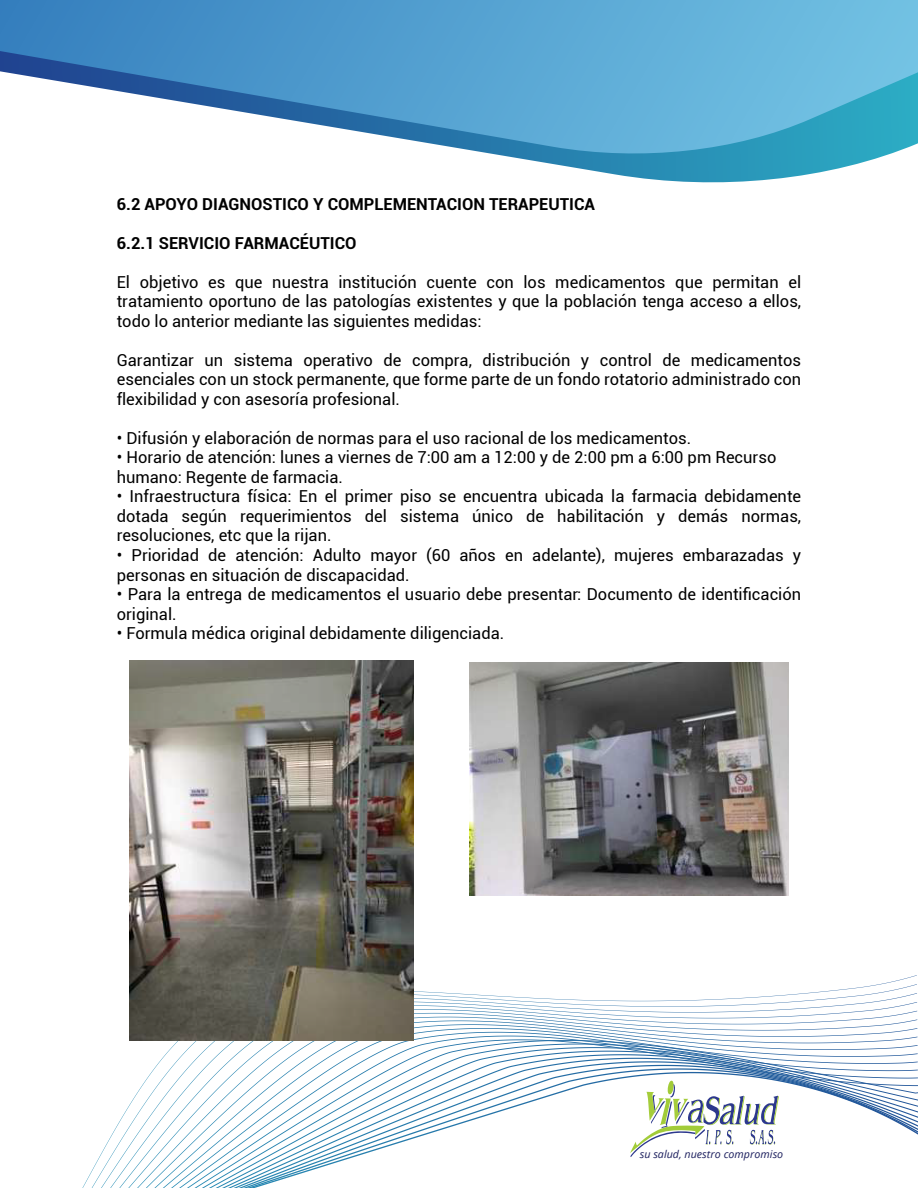
<style>
.page{position:relative;width:918px;height:1188px;background:#fff}
.page>*{position:absolute;margin:0;border:0;box-sizing:border-box;transform-origin:0 0}
.t1{font:16.5px/19.5px "Roboto";color:#000;text-align:justify}
.t2{font:700 16.5px "Roboto";color:#000}
.t3{font:italic 10.65px "Noto Sans";color:#262965}
</style>
<div class="page">
<svg style="left:541px;top:162px;width:323px;height:21px"></svg>
<svg style="left:0;top:0;width:918px;height:162px"></svg>
<svg style="left:82px;top:975px;width:834px;height:213px"></svg>
<svg style="left:597px;top:1057px;width:321px;height:100px"></svg>
<img style="left:469px;top:663px;width:319px;height:233px">
<img style="left:130px;top:661px;width:283px;height:379px">
<p class="t2" style="left:117px;top:192px;width:480px">6.2 APOYO DIAGNOSTICO Y COMPLEMENTACION TERAPEUTICA</p>
<p class="t2" style="left:117px;top:231px;width:241px">6.2.1 SERVICIO FARMACÉUTICO</p>
<p class="t1" style="left:117px;top:272px;width:686px">El objetivo es que nuestra institución cuente con los medicamentos que permitan el tratamiento oportuno de las patologías existentes y que la población tenga acceso a ellos, todo lo anterior mediante las siguientes medidas:</p>
<p class="t1" style="left:117px;top:350px;width:686px">Garantizar un sistema operativo de compra, distribución y control de medicamentos esenciales con un stock permanente, que forme parte de un fondo rotatorio administrado con flexibilidad y con asesoría profesional.</p>
<p class="t1" style="left:117px;top:428px;width:576px">• Difusión y elaboración de normas para el uso racional de los medicamentos.</p>
<p class="t1" style="left:117px;top:447px;width:661px">• Horario de atención: lunes a viernes de 7:00 am a 12:00 y de 2:00 pm a 6:00 pm Recurso humano: Regente de farmacia.</p>
<p class="t1" style="left:117px;top:486px;width:686px">• Infraestructura física: En el primer piso se encuentra ubicada la farmacia debidamente dotada según requerimientos del sistema único de habilitación y demás normas, resoluciones, etc que la rijan.</p>
<p class="t1" style="left:117px;top:545px;width:686px">• Prioridad de atención: Adulto mayor (60 años en adelante), mujeres embarazadas y personas en situación de discapacidad.</p>
<p class="t1" style="left:117px;top:584px;width:686px">• Para la entrega de medicamentos el usuario debe presentar: Documento de identificación original.</p>
<p class="t1" style="left:117px;top:623px;width:389px">• Formula médica original debidamente diligenciada.</p>
<p class="t3" style="left:640px;top:1146px;width:145px">su salud, nuestro compromiso</p>
</div>
